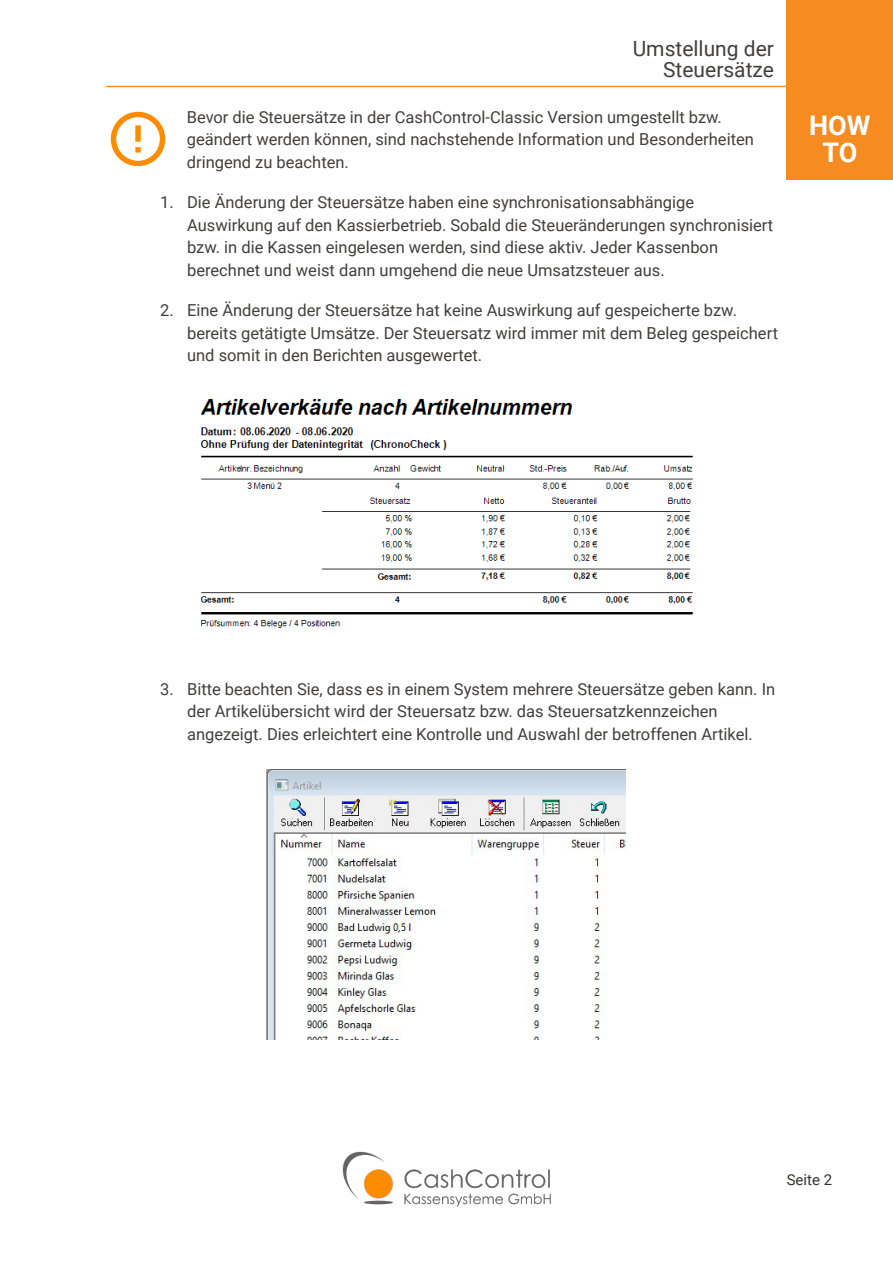
<style>
.page{position:relative;width:893px;height:1263px;background:#fff}
.page>*{position:absolute;margin:0;border:0;box-sizing:border-box;transform-origin:0 0}
.t1{font:700 27px/27px "Roboto";color:#fff;text-align:center}
.t2{font:21px/21px "Roboto";color:#413f3e;text-align:right}
.t3{font:16.5px/22.5px "Roboto";color:#413f3e}
.t4{font:15px "Roboto";color:#343231}
</style>
<div class="page">
<img style="left:342px;top:1151px;width:209px;height:56px">
<img style="left:201px;top:398px;width:492px;height:230px">
<img style="left:266px;top:769px;width:360px;height:270px">
<hr style="left:106px;top:86px;width:681px;height:1px;background:#f68b1f">
<div style="left:787px;top:0;width:106px;height:179px;background:#f68b1f"></div>
<svg style="left:111px;top:112px;width:54px;height:54px"></svg>
<p class="t2" style="left:633px;top:40px;width:143px">Umstellung der<br>Steuersätze</p>
<p class="t3" style="left:187px;top:108px;width:569px">Bevor die Steuersätze in der CashControl-Classic Version umgestellt bzw. geändert werden können, sind nachstehende Information und Besonderheiten dringend zu beachten.</p>
<p class="t3" style="left:187px;top:193px;width:588px;text-indent:-27px">1. Die Änderung der Steuersätze haben eine synchronisationsabhängige Auswirkung auf den Kassierbetrieb. Sobald die Steueränderungen synchronisiert bzw. in die Kassen eingelesen werden, sind diese aktiv. Jeder Kassenbon berechnet und weist dann umgehend die neue Umsatzsteuer aus.</p>
<p class="t3" style="left:187px;top:301px;width:592px;text-indent:-27px">2. Eine Änderung der Steuersätze hat keine Auswirkung auf gespeicherte bzw. bereits getätigte Umsätze. Der Steuersatz wird immer mit dem Beleg gespeichert und somit in den Berichten ausgewertet.</p>
<h1 class="t1" style="left:809px;top:115px;width:63px">HOW<br>TO</h1>
<p class="t3" style="left:187px;top:679px;width:590px;text-indent:-27px">3. Bitte beachten Sie, dass es in einem System mehrere Steuersätze geben kann. In der Artikelübersicht wird der Steuersatz bzw. das Steuersatzkennzeichen angezeigt. Dies erleichtert eine Kontrolle und Auswahl der betroffenen Artikel.</p>
<p class="t4" style="left:787px;top:1173px;width:47px">Seite 2</p>
</div>
